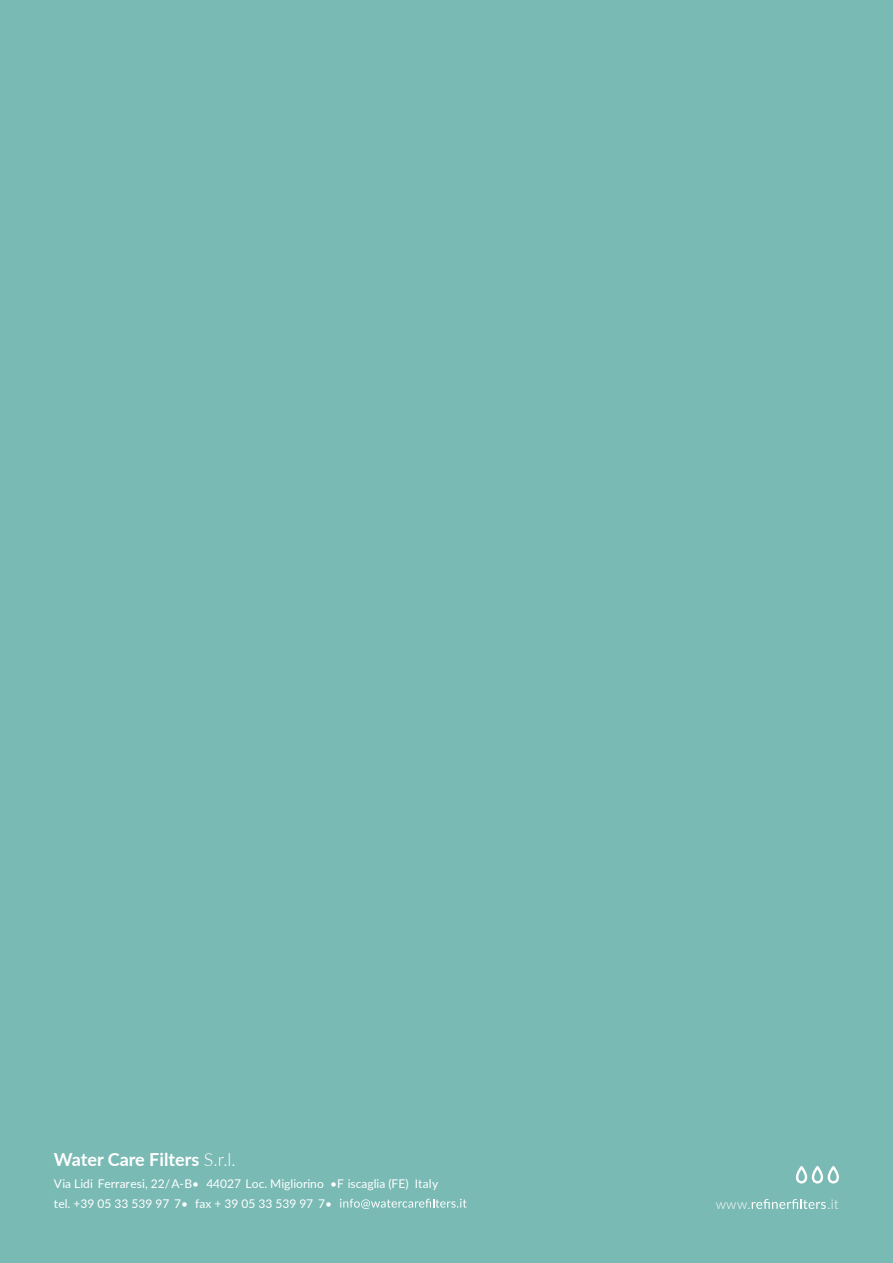
<style>
.page{position:relative;width:893px;height:1263px;background:#7abab4}
.page>*{position:absolute;margin:0;border:0;box-sizing:border-box;transform-origin:0 0}
.t1{font:700 18px "Lato";color:#fff}
.t2{font:300 13.5px "Lato";color:#fff}
.t3{font:12px/19.5px "Lato";color:#fff}
.s1{font-weight:300}
</style>
<div class="page">
<svg style="left:340px;top:1199px;width:127px;height:10px"></svg>
<svg style="left:752px;top:1199px;width:74px;height:10px"></svg>
<svg style="left:796px;top:1166px;width:43px;height:18px"></svg>
<h1 class="t1" style="left:54px;top:1146px;width:183px">Water Care Filters <span class="s1">S.r.l.</span></h1>
<p class="t3" style="left:54px;top:1173px;width:386px">Via Lidi Ferraresi, 22/A-B• 44027 Loc. Migliorino •F iscaglia (FE) Italy tel. +39 05 33 539 97 7• fax + 39 05 33 539 97 7•</p>
<p class="t2" style="left:716px;top:1194px;width:36px">www.</p>
<p class="t2" style="left:828px;top:1194px;width:13px">.it</p>
</div>
